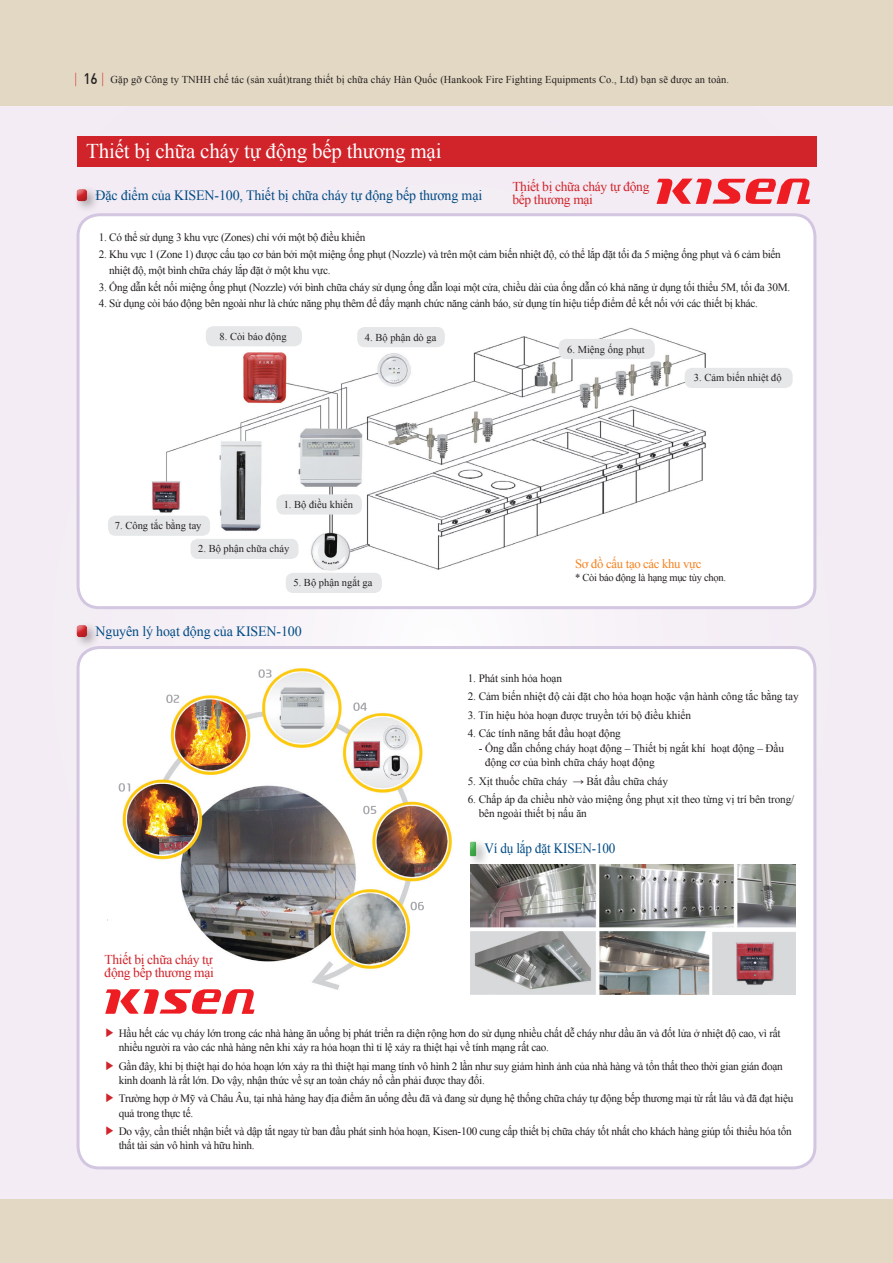
<style>
.page{position:relative;width:893px;height:1263px;background:#fff}
.page>*{position:absolute;margin:0;border:0;box-sizing:border-box;transform-origin:0 0}
.t1{font:21px "Times New Roman";letter-spacing:-.01em;color:#fff}
.t2{font:14.25px "Times New Roman";letter-spacing:-.01em;color:#004b84}
.t3{font:14.25px "Times New Roman";letter-spacing:-.01em;color:#004b84;scale:.92 1}
.t4{font:13.5px/13.2px "Times New Roman";letter-spacing:-.025em;color:#d1232a}
.t5{font:12.75px "Times New Roman";letter-spacing:-.025em;color:#f58220}
.t6{font:11.25px/14.2px "Times New Roman";letter-spacing:-.025em;color:#231f20}
.t7{font:10.5px "Times New Roman";color:#231f20}
.t8{font:10.5px "Times New Roman";letter-spacing:-.025em;color:#231f20}
.s1{font-family:"YDIYGO310";font-size:15px;color:#d1232a}
.s2{font-family:"Dinmed";font-size:15px}
.s3{font-family:"Adobe Myungjo Std";font-weight:500;color:#d1232a}
</style>
<div class="page">
<div style="left:0;top:0;width:893px;height:134px;background:#e3d8c3"></div>
<div style="left:0;top:1200px;width:893px;height:63px;background:#e3d8c3"></div>
<div style="left:0;top:106px;width:893px;height:1093px;background:#f3ecf4"></div>
<div style="left:78px;top:215px;width:737px;height:393px;background:#fff;border-radius:21px"></div>
<img style="left:151px;top:328px;width:555px;height:250px">
<div style="left:77px;top:213px;width:739px;height:396px;border:3px solid #d3c6e1;border-radius:21px"></div>
<div style="left:78px;top:647px;width:737px;height:521px;background:#fff;border-radius:21px"></div>
<img style="left:118px;top:668px;width:334px;height:322px">
<svg style="left:118px;top:698px;width:5px;height:10px"></svg>
<svg style="left:119px;top:783px;width:11px;height:9px"></svg>
<svg style="left:166px;top:695px;width:13px;height:8px"></svg>
<svg style="left:353px;top:702px;width:14px;height:9px"></svg>
<svg style="left:363px;top:806px;width:13px;height:8px"></svg>
<svg style="left:411px;top:902px;width:13px;height:8px"></svg>
<svg style="left:258px;top:669px;width:14px;height:9px"></svg>
<div style="left:77px;top:646px;width:739px;height:523px;border:3px solid #d3c6e1;border-radius:21px"></div>
<img style="left:471px;top:865px;width:324px;height:130px">
<div style="left:77px;top:136px;width:739px;height:31px;background:#d1232a"></div>
<div style="left:73px;top:186px;width:27px;height:28px;background:#231f20;opacity:.35"></div>
<div style="left:74px;top:187px;width:15px;height:13px;background:#efe8f0"></div>
<div style="left:74px;top:189px;width:15px;height:13px;background:#231f20;opacity:.25"></div>
<div style="left:73px;top:622px;width:27px;height:28px;background:#231f20;opacity:.35"></div>
<div style="left:74px;top:622px;width:15px;height:13px;background:#f0eaf1"></div>
<div style="left:74px;top:625px;width:15px;height:13px;background:#231f20;opacity:.25"></div>
<div style="left:467px;top:838px;width:22px;height:31px;background:#231f20;opacity:.35"></div>
<div style="left:467px;top:839px;width:10px;height:16px;background:#fff;opacity:.75"></div>
<div style="left:467px;top:842px;width:10px;height:15px;background:#231f20;opacity:.25"></div>
<svg style="left:657px;top:179px;width:154px;height:25px"></svg>
<svg style="left:105px;top:989px;width:150px;height:25px"></svg>
<div style="left:276px;top:494px;width:86px;height:20px;background:#e6e7e9;border-radius:8px"></div>
<div style="left:190px;top:539px;width:108px;height:20px;background:#e6e7e9;border-radius:8px"></div>
<div style="left:685px;top:368px;width:108px;height:20px;background:#e6e7e9;border-radius:8px"></div>
<div style="left:357px;top:327px;width:88px;height:20px;background:#e6e7e9;border-radius:8px"></div>
<div style="left:286px;top:573px;width:96px;height:20px;background:#e6e7e9;border-radius:8px"></div>
<div style="left:559px;top:339px;width:96px;height:20px;background:#e6e7e9;border-radius:8px"></div>
<div style="left:108px;top:516px;width:102px;height:20px;background:#e6e7e9;border-radius:8px"></div>
<div style="left:206px;top:326px;width:96px;height:20px;background:#e6e7e9;border-radius:8px"></div>
<p class="t7" style="left:73px;top:72px;width:657px"><span class="s1">|</span> <span class="s2">16</span> <span class="s1">|</span> Gặp gỡ Công ty TNHH chế tác (sản xuất)trang thiết bị chữa cháy Hàn Quốc (Hankook Fire Fighting Equipments Co., Ltd) bạn sẽ được an toàn.</p>
<h1 class="t1" style="left:86px;top:137px;width:357px">Thiết bị chữa cháy tự động bếp thương mại</h1>
<p class="t2" style="left:96px;top:186px;width:388px">Đặc điểm của KISEN-100, Thiết bị chữa cháy tự động bếp thương mại</p>
<p class="t4" style="left:512px;top:180px;width:139px">Thiết bị chữa cháy tự động bếp thương mại</p>
<p class="t6" style="left:99px;top:230px;width:268px">1. Có thể sử dụng 3 khu vực (Zones) chỉ với một bộ điều khiển</p>
<p class="t6" style="left:109px;top:245px;width:673px;line-height:16.5px;text-indent:-10px">2. Khu vực 1 (Zone 1) được cấu tạo cơ bản bởi một miệng ống phụt (Nozzle) và trên một cảm biến nhiệt độ, có thể lắp đặt tối đa 5 miệng ống phụt và 6 cảm biến nhiệt độ, một bình chữa cháy lắp đặt ở một khu vực.</p>
<p class="t6" style="left:99px;top:280px;width:693px">3. Ống dẫn kết nối miệng ống phụt (Nozzle) với bình chữa cháy sử dụng ống dẫn loại một cửa, chiều dài của ống dẫn có khả năng ử dụng tối thiểu 5M, tối đa 30M.</p>
<p class="t6" style="left:99px;top:296px;width:661px">4. Sử dụng còi báo động bên ngoài như là chức năng phụ thêm để đẩy mạnh chức năng cảnh báo, sử dụng tín hiệu tiếp điểm để kết nối với các thiết bị khác.</p>
<p class="t7" style="left:220px;top:329px;width:69px">8. Còi báo động</p>
<p class="t7" style="left:365px;top:330px;width:73px">4. Bộ phận dò ga</p>
<p class="t7" style="left:567px;top:342px;width:79px">6. Miệng ống phụt</p>
<p class="t7" style="left:694px;top:371px;width:89px">3. Cảm biến nhiệt độ</p>
<p class="t7" style="left:284px;top:497px;width:71px">1. Bộ điều khiển</p>
<p class="t7" style="left:198px;top:542px;width:93px">2. Bộ phận chữa cháy</p>
<p class="t7" style="left:115px;top:519px;width:88px">7. Công tắc bằng tay</p>
<p class="t7" style="left:293px;top:576px;width:81px">5. Bộ phận ngắt ga</p>
<p class="t2" style="left:96px;top:621px;width:208px">Nguyên lý hoạt động của KISEN-100</p>
<p class="t4" style="left:105px;top:953px;width:111px">Thiết bị chữa cháy tự động bếp thương mại</p>
<p class="t5" style="left:575px;top:555px;width:128px">Sơ đồ cấu tạo các khu vực</p>
<p class="t8" style="left:575px;top:570px;width:152px">* Còi báo động là hạng mục tùy chọn.</p>
<p class="t6" style="left:468px;top:671px;width:96px">1. Phát sinh hỏa hoạn</p>
<p class="t6" style="left:468px;top:689px;width:332px">2. Cảm biến nhiệt độ cài đặt cho hỏa hoạn hoặc vận hành công tắc bằng tay</p>
<p class="t6" style="left:468px;top:708px;width:225px">3. Tín hiệu hỏa hoạn được truyền tới bộ điều khiển</p>
<p class="t6" style="left:468px;top:726px;width:155px">4. Các tính năng bắt đầu hoạt động</p>
<p class="t6" style="left:485px;top:741px;width:301px;text-indent:-6px">- Ống dẫn chống cháy hoạt động – Thiết bị ngắt khí hoạt động – Đầu động cơ của bình chữa cháy hoạt động</p>
<p class="t6" style="left:468px;top:773px;width:202px">5. Xịt thuốc chữa cháy → Bắt đầu chữa cháy</p>
<p class="t6" style="left:479px;top:792px;width:317px;text-indent:-11px">6. Chấp áp đa chiều nhờ vào miệng ống phụt xịt theo từng vị trí bên trong/ bên ngoài thiết bị nấu ăn</p>
<p class="t3" style="left:484px;top:839px;width:144px">Ví dụ lắp đặt KISEN-100</p>
<p class="t6" style="left:119px;top:1026px;width:663px;text-indent:-15px"><span class="s3">▶</span> Hầu hết các vụ cháy lớn trong các nhà hàng ăn uống bị phát triển ra diện rộng hơn do sử dụng nhiều chất dễ cháy như dầu ăn và đốt lửa ở nhiệt độ cao, vì rất nhiều người ra vào các nhà hàng nên khi xảy ra hỏa hoạn thì tỉ lệ xảy ra thiệt hại về tính mạng rất cao.</p>
<p class="t6" style="left:119px;top:1058px;width:665px;text-indent:-15px"><span class="s3">▶</span> Gần đây, khi bị thiệt hại do hỏa hoạn lớn xảy ra thì thiệt hại mang tính vô hình 2 lần như suy giảm hình ảnh của nhà hàng và tổn thất theo thời gian gián đoạn kinh doanh là rất lớn. Do vậy, nhận thức về sự an toàn cháy nổ cần phải được thay đổi.</p>
<p class="t6" style="left:119px;top:1091px;width:676px;text-indent:-15px"><span class="s3">▶</span> Trường hợp ở Mỹ và Châu Âu, tại nhà hàng hay địa điểm ăn uống đều đã và đang sử dụng hệ thống chữa cháy tự động bếp thương mại từ rất lâu và đã đạt hiệu quả trong thực tế.</p>
<p class="t6" style="left:119px;top:1124px;width:674px;text-indent:-15px"><span class="s3">▶</span> Do vậy, cần thiết nhận biết và dập tắt ngay từ ban đầu phát sinh hỏa hoạn, Kisen-100 cung cấp thiết bị chữa cháy tốt nhất cho khách hàng giúp tối thiểu hóa tổn thất tài sản vô hình và hữu hình.</p>
</div>
